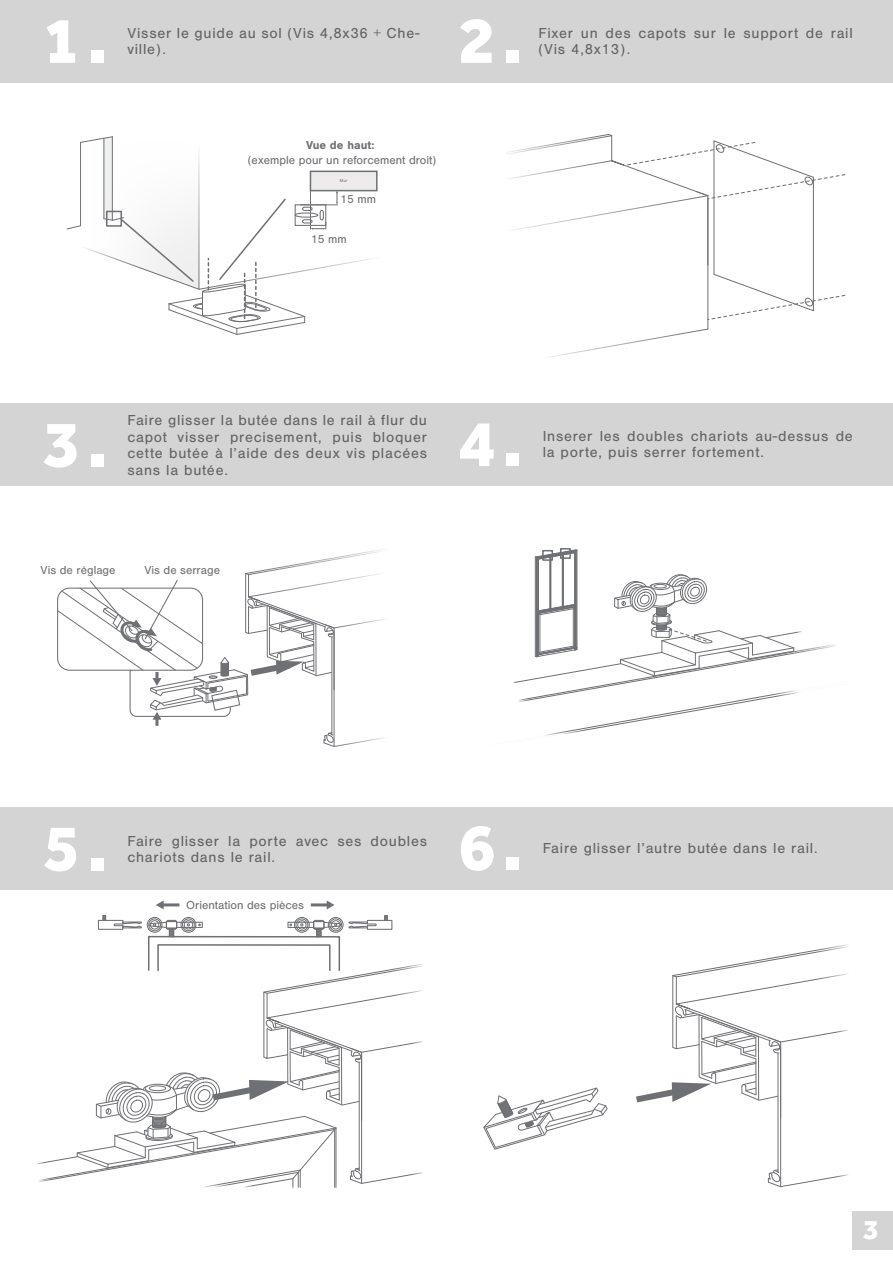
<style>
.page{position:relative;width:893px;height:1263px;background:#fff}
.page>*{position:absolute;margin:0;border:0;box-sizing:border-box;transform-origin:0 0}
.t1{font:800 67.5px "Effra";color:#fff}
.t2{font:800 28.5px "Effra";color:#fff}
.t3{font:15px/16.5px "Nimbus San";letter-spacing:.05em;color:#656365}
.t4{font:12px "Nimbus San";color:#6f7073}
.t5{font:700 12px "Nimbus San";color:#6f7073}
.t6{font:4.65px "Nimbus San";color:#6f7073}
</style>
<div class="page">
<svg style="left:546px;top:328px;width:163px;height:30px"></svg>
<hr style="left:707px;top:196px;width:1px;height:133px;background:#6f7073">
<hr style="left:813px;top:177px;width:1px;height:134px;background:#6f7073">
<hr style="left:714px;top:141px;width:1px;height:133px;background:#6f7073">
<svg style="left:506px;top:134px;width:340px;height:98px"></svg>
<svg style="left:707px;top:273px;width:139px;height:48px"></svg>
<svg style="left:37px;top:963px;width:386px;height:225px"></svg>
<hr style="left:780px;top:1042px;width:1px;height:145px;background:#6f7073">
<hr style="left:778px;top:1053px;width:1px;height:119px;background:#6f7073">
<svg style="left:767px;top:1169px;width:82px;height:18px"></svg>
<svg style="left:636px;top:944px;width:212px;height:162px"></svg>
<svg style="left:483px;top:1087px;width:125px;height:63px"></svg>
<svg style="left:66px;top:136px;width:312px;height:199px"></svg>
<svg style="left:513px;top:549px;width:324px;height:187px"></svg>
<div style="left:542px;top:550px;width:11px;height:11px;border:2px solid #6f7073"></div>
<div style="left:560px;top:548px;width:11px;height:11px;border:2px solid #6f7073"></div>
<hr style="left:334px;top:628px;width:1px;height:118px;background:#6f7073">
<hr style="left:331px;top:637px;width:1px;height:98px;background:#6f7073">
<svg style="left:323px;top:732px;width:64px;height:15px"></svg>
<svg style="left:57px;top:549px;width:328px;height:177px"></svg>
<svg style="left:97px;top:915px;width:45px;height:15px"></svg>
<div style="left:147px;top:917px;width:16px;height:16px;border:1px solid #6f7073;border-radius:50%"></div>
<div style="left:181px;top:917px;width:15px;height:16px;border:1px solid #6f7073;border-radius:50%"></div>
<div style="left:176px;top:922px;width:27px;height:6px;border:1px solid #6f7073"></div>
<svg style="left:149px;top:919px;width:30px;height:17px"></svg>
<div style="left:149px;top:919px;width:12px;height:12px;border:1px solid #6f7073;border-radius:50%"></div>
<div style="left:150px;top:920px;width:9px;height:9px;border:1px solid #6f7073;border-radius:50%"></div>
<div style="left:182px;top:919px;width:13px;height:12px;border:1px solid #6f7073;border-radius:50%"></div>
<div style="left:184px;top:920px;width:9px;height:9px;border:1px solid #6f7073;border-radius:50%"></div>
<svg style="left:348px;top:915px;width:45px;height:15px"></svg>
<div style="left:328px;top:917px;width:16px;height:16px;border:1px solid #6f7073;border-radius:50%"></div>
<div style="left:294px;top:917px;width:16px;height:16px;border:1px solid #6f7073;border-radius:50%"></div>
<div style="left:287px;top:922px;width:27px;height:6px;border:1px solid #6f7073"></div>
<svg style="left:311px;top:919px;width:31px;height:19px"></svg>
<div style="left:330px;top:919px;width:12px;height:12px;border:1px solid #6f7073;border-radius:50%"></div>
<div style="left:331px;top:920px;width:9px;height:9px;border:1px solid #6f7073;border-radius:50%"></div>
<div style="left:296px;top:919px;width:12px;height:12px;border:1px solid #6f7073;border-radius:50%"></div>
<div style="left:298px;top:920px;width:8px;height:9px;border:1px solid #6f7073;border-radius:50%"></div>
<hr style="left:162px;top:903px;width:17px;height:3px;background:#6f7073">
<svg style="left:156px;top:900px;width:8px;height:9px"></svg>
<hr style="left:311px;top:903px;width:17px;height:3px;background:#6f7073">
<svg style="left:327px;top:900px;width:7px;height:9px"></svg>
<div style="left:148px;top:936px;width:192px;height:36px;border:2px solid #6f7073"></div>
<div style="left:157px;top:944px;width:174px;height:28px;border:2px solid #6f7073"></div>
<div style="left:0;top:0;width:893px;height:82px;background:#d5d4d5"></div>
<div style="left:0;top:404px;width:893px;height:82px;background:#d5d4d5"></div>
<div style="left:852px;top:1211px;width:41px;height:38px;background:#d5d4d5"></div>
<div style="left:0;top:807px;width:893px;height:83px;background:#d5d4d5"></div>
<h1 class="t1" style="left:43px;top:0;width:66px">1.</h1>
<p class="t3" style="left:127px;top:25px;width:294px">Visser le guide au sol (Vis 4,8x36 + Che&shy;ville).</p>
<h1 class="t1" style="left:458px;top:0;width:66px">2.</h1>
<p class="t3" style="left:538px;top:25px;width:316px">Fixer un des capots sur le support de rail</p>
<p class="t3" style="left:538px;top:41px;width:93px">(Vis 4,8x13).</p>
<p class="t5" style="left:306px;top:139px;width:70px">Vue de haut:</p>
<p class="t4" style="left:248px;top:154px;width:190px">(exemple pour un reforcement droit)</p>
<p class="t6" style="left:340px;top:178px;width:9px">Mur</p>
<p class="t4" style="left:340px;top:192px;width:37px">15 mm</p>
<p class="t4" style="left:311px;top:232px;width:37px">15 mm</p>
<h1 class="t1" style="left:43px;top:404px;width:66px">3.</h1>
<p class="t3" style="left:127px;top:412px;width:301px;text-align:justify">Faire glisser la butée dans le rail à flur du capot visser precisement, puis bloquer cette butée à l’aide des deux vis placées sans la butée.</p>
<h1 class="t1" style="left:458px;top:403px;width:66px">4.</h1>
<p class="t3" style="left:543px;top:428px;width:312px">Inserer les doubles chariots au-dessus de</p>
<p class="t3" style="left:543px;top:444px;width:223px">la porte, puis serrer fortement.</p>
<p class="t4" style="left:41px;top:563px;width:76px">Vis de réglage</p>
<p class="t4" style="left:144px;top:563px;width:77px">Vis de serrage</p>
<h1 class="t1" style="left:43px;top:808px;width:66px">5.</h1>
<p class="t3" style="left:127px;top:832px;width:301px">Faire glisser la porte avec ses doubles chariots dans le rail.</p>
<p class="t4" style="left:186px;top:898px;width:119px">Orientation des pièces</p>
<h1 class="t1" style="left:458px;top:807px;width:66px">6.</h1>
<p class="t3" style="left:543px;top:840px;width:276px">Faire glisser l’autre butée dans le rail.</p>
<h2 class="t2" style="left:863px;top:1213px;width:17px">3</h2>
</div>
